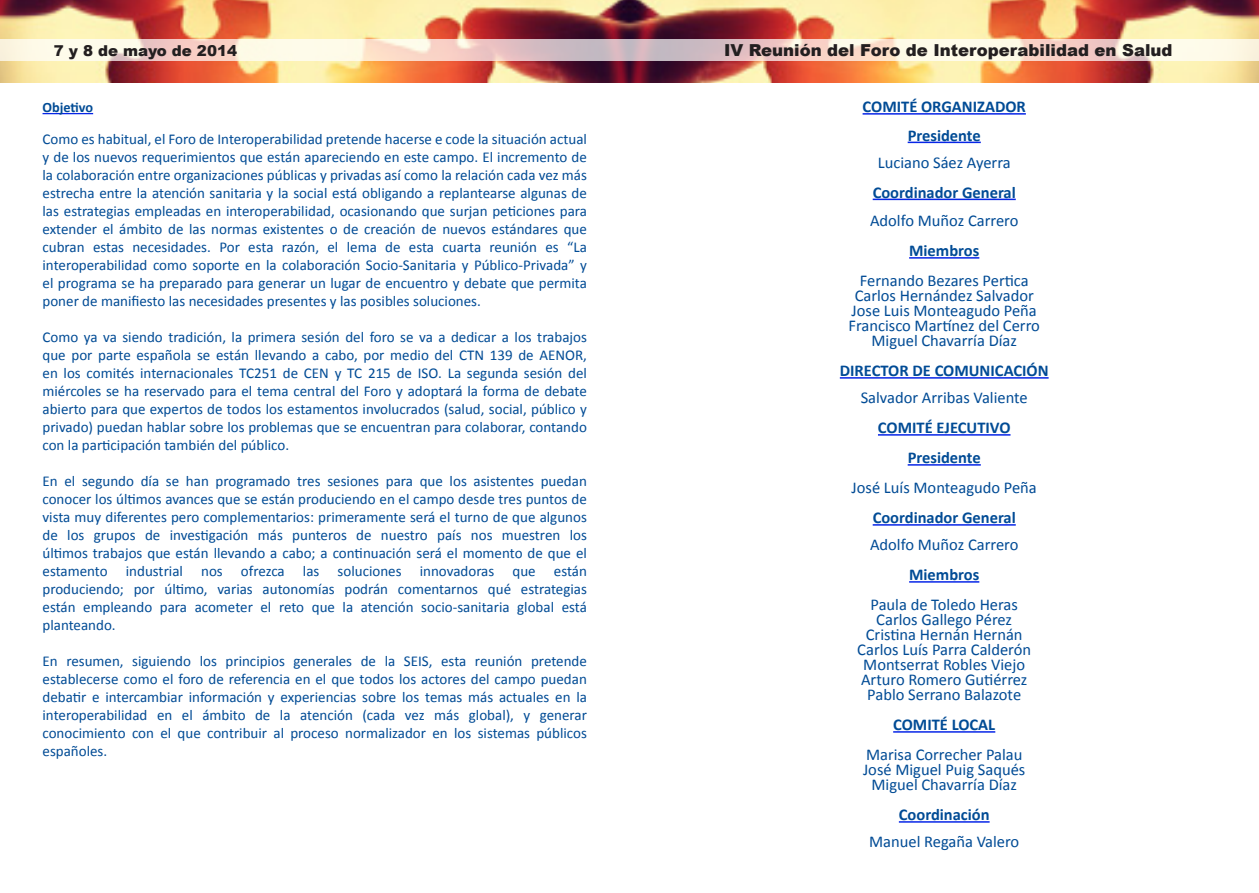
<style>
.page{position:relative;width:1259px;height:893px;background:#fff}
.page>*{position:absolute;margin:0;border:0;box-sizing:border-box;transform-origin:0 0}
.t1{font:16.5px "Calibri";color:#004b95}
.t2{font:700 16.5px "Calibri";color:#004b95}
.t3{font:900 16.5px "Arial";color:#231f20}
.t4{font:15px/18px "Calibri";color:#004b95;text-align:justify}
.t5{font:900 15px "Arial";color:#231f20}
.t6{font:700 14.25px "Calibri";color:#004b95}
</style>
<div class="page">
<img style="left:0;top:0;width:1259px;height:82px">
<svg style="left:0;top:40px;width:1259px;height:21px;background:#f1ded4"></svg>
<hr style="left:862px;top:113px;width:164px;height:2px;background:#0725e7">
<hr style="left:907px;top:142px;width:73px;height:1px;background:#0725e7">
<hr style="left:872px;top:199px;width:143px;height:1px;background:#0725e7">
<hr style="left:909px;top:257px;width:70px;height:2px;background:#0725e7">
<hr style="left:840px;top:377px;width:208px;height:2px;background:#0725e7">
<hr style="left:878px;top:434px;width:132px;height:2px;background:#0725e7">
<hr style="left:907px;top:464px;width:73px;height:2px;background:#0725e7">
<hr style="left:872px;top:524px;width:143px;height:2px;background:#0725e7">
<hr style="left:909px;top:581px;width:70px;height:2px;background:#0725e7">
<hr style="left:893px;top:731px;width:102px;height:2px;background:#0725e7">
<hr style="left:899px;top:821px;width:90px;height:2px;background:#0725e7">
<hr style="left:43px;top:113px;width:50px;height:1px;background:#0725e7">
<p class="t5" style="left:54px;top:39px;width:185px">7 y 8 de mayo de 2014</p>
<p class="t3" style="left:724px;top:38px;width:450px">IV Reunión del Foro de Interoperabilidad en Salud</p>
<p class="t2" style="left:862px;top:96px;width:165px">COMITÉ ORGANIZADOR</p>
<p class="t2" style="left:907px;top:125px;width:75px">Presidente</p>
<p class="t1" style="left:877px;top:152px;width:134px">Luciano Sáez Ayerra</p>
<p class="t2" style="left:872px;top:182px;width:145px">Coordinador General</p>
<p class="t1" style="left:870px;top:211px;width:150px">Adolfo Muñoz Carrero</p>
<p class="t2" style="left:909px;top:240px;width:72px">Miembros</p>
<p class="t1" style="left:860px;top:271px;width:170px">Fernando Bezares Pertica</p>
<p class="t1" style="left:854px;top:286px;width:181px">Carlos Hernández Salvador</p>
<p class="t1" style="left:851px;top:301px;width:187px">Jose Luis Monteagudo Peña</p>
<p class="t1" style="left:848px;top:316px;width:193px">Francisco Martínez del Cerro</p>
<p class="t1" style="left:871px;top:331px;width:147px">Miguel Chavarría Díaz</p>
<p class="t2" style="left:840px;top:360px;width:210px">DIRECTOR DE COMUNICACIÓN</p>
<p class="t1" style="left:860px;top:388px;width:169px">Salvador Arribas Valiente</p>
<p class="t2" style="left:878px;top:417px;width:134px">COMITÉ EJECUTIVO</p>
<p class="t2" style="left:907px;top:447px;width:75px">Presidente</p>
<p class="t1" style="left:851px;top:478px;width:187px">José Luís Monteagudo Peña</p>
<p class="t2" style="left:872px;top:507px;width:145px">Coordinador General</p>
<p class="t1" style="left:870px;top:535px;width:150px">Adolfo Muñoz Carrero</p>
<p class="t2" style="left:909px;top:564px;width:72px">Miembros</p>
<p class="t1" style="left:870px;top:595px;width:149px">Paula de Toledo Heras</p>
<p class="t1" style="left:876px;top:610px;width:137px">Carlos Gallego Pérez</p>
<p class="t1" style="left:866px;top:625px;width:158px">Cristina Hernán Hernán</p>
<p class="t1" style="left:857px;top:640px;width:175px">Carlos Luís Parra Calderón</p>
<p class="t1" style="left:863px;top:655px;width:163px">Montserrat Robles Viejo</p>
<p class="t1" style="left:861px;top:670px;width:168px">Arturo Romero Gutiérrez</p>
<p class="t1" style="left:867px;top:685px;width:155px">Pablo Serrano Balazote</p>
<p class="t2" style="left:893px;top:714px;width:104px">COMITÉ LOCAL</p>
<p class="t1" style="left:866px;top:745px;width:158px">Marisa Correcher Palau</p>
<p class="t1" style="left:863px;top:760px;width:164px">José Miguel Puig Saqués</p>
<p class="t1" style="left:871px;top:775px;width:147px">Miguel Chavarría Díaz</p>
<p class="t2" style="left:899px;top:804px;width:92px">Coordinación</p>
<p class="t1" style="left:869px;top:832px;width:152px">Manuel Regaña Valero</p>
<p class="t6" style="left:43px;top:99px;width:52px">Objetivo</p>
<p class="t4" style="left:43px;top:130px;width:546px">Como es habitual, el Foro de Interoperabilidad pretende hacerse e code la situación actual y de los nuevos requerimientos que están apareciendo en este campo. El incremento de la colaboración entre organizaciones públicas y privadas así como la relación cada vez más estrecha entre la atención sanitaria y la social está obligando a replantearse algunas de las estrategias empleadas en interoperabilidad, ocasionando que surjan peticiones para extender el ámbito de las normas existentes o de creación de nuevos estándares que</p>
<p class="t4" style="left:43px;top:238px;width:546px">cubran estas necesidades. Por esta razón, el lema de esta cuarta reunión es “La</p>
<p class="t4" style="left:43px;top:256px;width:546px">interoperabilidad como soporte en la colaboración Socio-Sanitaria y Público-Privada” y el programa se ha preparado para generar un lugar de encuentro y debate que permita</p>
<p class="t4" style="left:43px;top:292px;width:440px">poner de manifiesto las necesidades presentes y las posibles soluciones.</p>
<p class="t4" style="left:43px;top:328px;width:546px">Como ya va siendo tradición, la primera sesión del foro se va a dedicar a los trabajos que por parte española se están llevando a cabo, por medio del CTN 139 de AENOR, en los comités internacionales TC251 de CEN y TC 215 de ISO. La segunda sesión del miércoles se ha reservado para el tema central del Foro y adoptará la forma de debate</p>
<p class="t4" style="left:43px;top:400px;width:546px">abierto para que expertos de todos los estamentos involucrados (salud, social, público y</p>
<p class="t4" style="left:43px;top:418px;width:546px">privado) puedan hablar sobre los problemas que se encuentran para colaborar, contando</p>
<p class="t4" style="left:43px;top:436px;width:248px">con la participación también del público.</p>
<p class="t4" style="left:43px;top:472px;width:546px">En el segundo día se han programado tres sesiones para que los asistentes puedan</p>
<p class="t4" style="left:43px;top:490px;width:546px">conocer los últimos avances que se están produciendo en el campo desde tres puntos de vista muy diferentes pero complementarios: primeramente será el turno de que algunos</p>
<p class="t4" style="left:43px;top:526px;width:546px">de los grupos de investigación más punteros de nuestro país nos muestren los</p>
<p class="t4" style="left:43px;top:544px;width:546px">últimos trabajos que están llevando a cabo; a continuación será el momento de que el</p>
<p class="t4" style="left:43px;top:562px;width:546px">estamento industrial nos ofrezca las soluciones innovadoras que están</p>
<p class="t4" style="left:43px;top:580px;width:546px">produciendo; por último, varias autonomías podrán comentarnos qué estrategias</p>
<p class="t4" style="left:43px;top:598px;width:546px">están empleando para acometer el reto que la atención socio-sanitaria global está</p>
<p class="t4" style="left:43px;top:616px;width:75px">planteando.</p>
<p class="t4" style="left:43px;top:652px;width:546px">En resumen, siguiendo los principios generales de la SEIS, esta reunión pretende</p>
<p class="t4" style="left:43px;top:670px;width:546px">establecerse como el foro de referencia en el que todos los actores del campo puedan</p>
<p class="t4" style="left:43px;top:688px;width:546px">debatir e intercambiar información y experiencias sobre los temas más actuales en la</p>
<p class="t4" style="left:43px;top:706px;width:546px">interoperabilidad en el ámbito de la atención (cada vez más global), y generar</p>
<p class="t4" style="left:43px;top:724px;width:546px">conocimiento con el que contribuir al proceso normalizador en los sistemas públicos</p>
<p class="t4" style="left:43px;top:742px;width:66px">españoles.</p>
</div>
